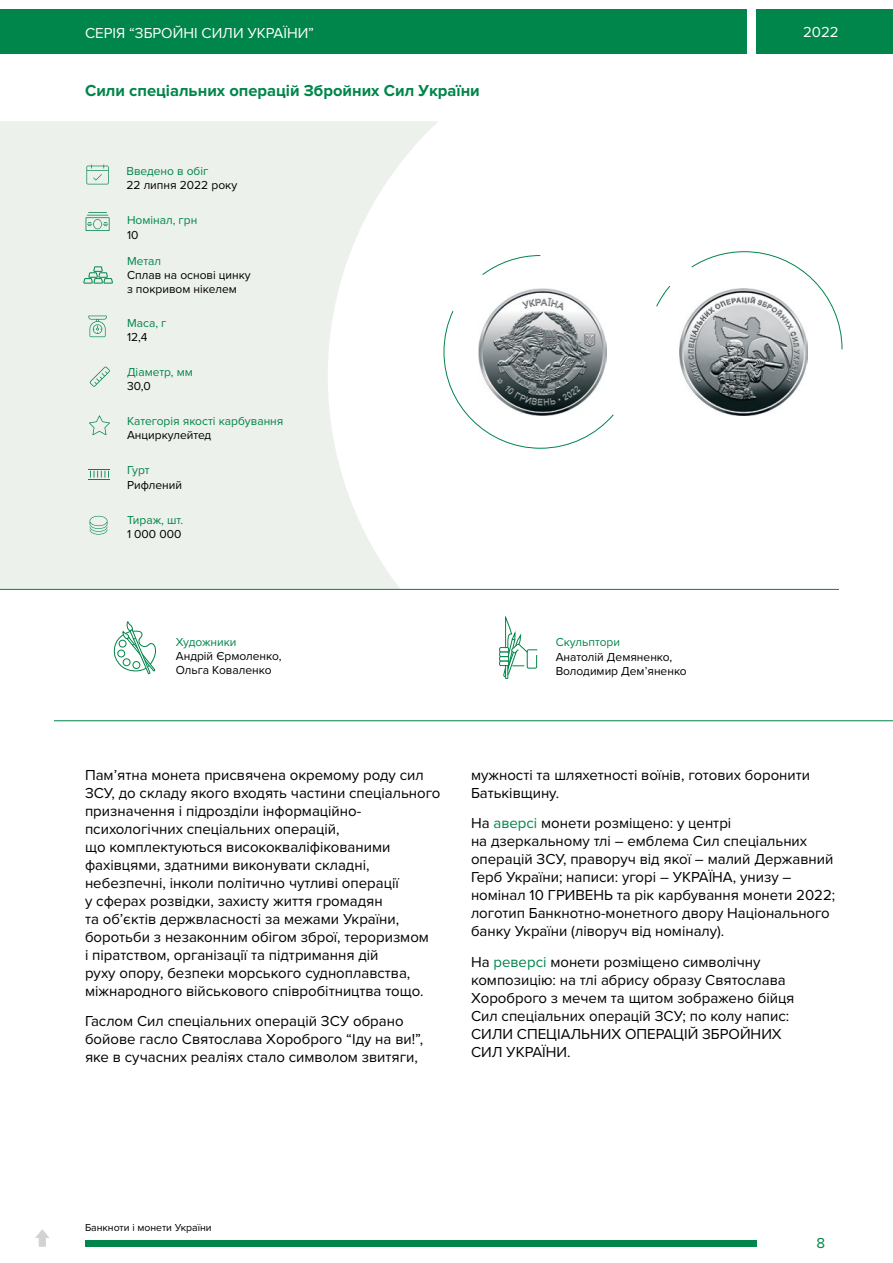
<style>
.page{position:relative;width:893px;height:1263px;background:#fff}
.page>*{position:absolute;margin:0;border:0;box-sizing:border-box;transform-origin:0 0}
.t1{font:700 16.5px "Proxima Nova";color:#00854a}
.t2{font:15px/18px "Proxima Nova";color:#000}
.t3{font:15px "Proxima Nova";color:#fff}
.t4{font:15px "Proxima Nova";color:#00854a}
.t5{font:12px/14.4px "Proxima Nova";color:#000}
.t6{font:12px "Proxima Nova";color:#00854a}
.t7{font:10.5px "Proxima Nova";color:#000}
.s1{color:#00854a}
</style>
<div class="page">
<div style="left:0;top:121px;width:328px;height:468px;background:#edf1ec"></div>
<svg style="left:328px;top:121px;width:565px;height:601px"></svg>
<div style="left:0;top:10px;width:747px;height:44px;background:#00854a"></div>
<div style="left:756px;top:10px;width:137px;height:44px;background:#00854a"></div>
<hr style="left:54px;top:720px;width:839px;height:1px;background:#00854a">
<hr style="left:0;top:589px;width:839px;height:1px;background:#00854a">
<div style="left:85px;top:1240px;width:671px;height:7px;background:#00854a"></div>
<svg style="left:35px;top:1229px;width:14px;height:18px"></svg>
<svg style="left:83px;top:266px;width:30px;height:18px"></svg>
<svg style="left:88px;top:316px;width:19px;height:21px"></svg>
<svg style="left:90px;top:366px;width:20px;height:21px"></svg>
<svg style="left:89px;top:415px;width:21px;height:20px"></svg>
<svg style="left:89px;top:469px;width:21px;height:11px"></svg>
<svg style="left:90px;top:516px;width:17px;height:19px"></svg>
<svg style="left:86px;top:212px;width:24px;height:19px"></svg>
<svg style="left:86px;top:164px;width:23px;height:20px"></svg>
<svg style="left:482px;top:255px;width:59px;height:21px"></svg>
<svg style="left:691px;top:251px;width:152px;height:99px"></svg>
<svg style="left:443px;top:310px;width:171px;height:139px"></svg>
<svg style="left:656px;top:285px;width:15px;height:22px"></svg>
<img style="left:680px;top:288px;width:127px;height:128px">
<img style="left:478px;top:288px;width:128px;height:128px">
<svg style="left:113px;top:621px;width:43px;height:53px"></svg>
<div style="left:499px;top:647px;width:10px;height:5px;border:1px solid #00854a"></div>
<div style="left:499px;top:652px;width:10px;height:5px;border:1px solid #00854a"></div>
<div style="left:499px;top:656px;width:10px;height:5px;border:1px solid #00854a"></div>
<svg style="left:500px;top:617px;width:38px;height:62px"></svg>
<div style="left:499px;top:661px;width:10px;height:5px;border:1px solid #00854a"></div>
<p class="t3" style="left:85px;top:24px;width:231px">СЕРІЯ “ЗБРОЙНІ СИЛИ УКРАЇНИ”</p>
<p class="t1" style="left:85px;top:81px;width:396px">Сили спеціальних операцій Збройних Сил України</p>
<p class="t6" style="left:126px;top:164px;width:83px">Введено в обіг</p>
<p class="t5" style="left:126px;top:178px;width:112px">22 липня 2022 року</p>
<p class="t6" style="left:127px;top:213px;width:72px">Номінал, грн</p>
<p class="t5" style="left:127px;top:228px;width:13px">10</p>
<p class="t6" style="left:127px;top:253px;width:36px">Meтал</p>
<p class="t5" style="left:127px;top:268px;width:125px">Сплав на основі цинку з покривом нікелем</p>
<p class="t6" style="left:127px;top:316px;width:41px">Маса, г</p>
<p class="t5" style="left:127px;top:330px;width:22px">12,4</p>
<p class="t6" style="left:127px;top:365px;width:67px">Діаметр, мм</p>
<p class="t5" style="left:127px;top:379px;width:25px">30,0</p>
<p class="t6" style="left:127px;top:414px;width:158px">Категорія якості карбування</p>
<p class="t5" style="left:127px;top:428px;width:86px">Анциркулейтед</p>
<p class="t6" style="left:127px;top:463px;width:24px">Гурт</p>
<p class="t5" style="left:127px;top:478px;width:56px">Рифлений</p>
<p class="t6" style="left:127px;top:513px;width:58px">Тираж, шт.</p>
<p class="t5" style="left:127px;top:527px;width:56px">1 000 000</p>
<p class="t6" style="left:176px;top:634px;width:62px">Художники</p>
<p class="t5" style="left:176px;top:649px;width:107px">Андрій Єрмоленко,<br>Ольга Коваленко</p>
<p class="t6" style="left:556px;top:635px;width:66px">Скульптори</p>
<p class="t5" style="left:556px;top:650px;width:133px">Анатолій Демяненко,<br>Володимир Дем’яненко</p>
<p class="t3" style="left:803px;top:23px;width:37px">2022</p>
<p class="t2" style="left:85px;top:766px;width:357px">Пам’ятна монета присвячена окремому роду сил ЗСУ, до складу якого входять частини спеціального призначення і підрозділи інформаційно&shy;психологічних спеціальних операцій,<br>що комплектуються висококваліфікованими фахівцями, здатними виконувати складні, небезпечні, інколи політично чутливі операції<br>у сферах розвідки, захисту життя громадян<br>та об’єктів держвласності за межами України, боротьби з незаконним обігом зброї, тероризмом<br>і піратством, організації та підтримання дій<br>руху опору, безпеки морського судноплавства, міжнародного військового співробітництва тощо.</p>
<p class="t2" style="left:85px;top:1013px;width:340px">Гаслом Сил спеціальних операцій ЗСУ обрано бойове гасло Святослава Хороброго “Іду на ви!”, яке в сучасних реаліях стало символом звитяги,</p>
<p class="t2" style="left:471px;top:766px;width:341px">мужності та шляхетності воїнів, готових боронити<br>Батьківщину.</p>
<p class="t2" style="left:471px;top:815px;width:366px">На <span class="s1">аверсі</span> монети розміщено: у центрі<br>на дзеркальному тлі – емблема Сил спеціальних операцій ЗСУ, праворуч від якої – малий Державний Герб України; написи: угорі – УКРАЇНА, унизу – номінал 10 ГРИВЕНЬ та рік карбування монети 2022; логотип Банкнотно-монетного двору Національного банку України (ліворуч від номіналу).</p>
<p class="t2" style="left:471px;top:953px;width:325px">На <span class="s1">реверсі</span> монети розміщено символічну композицію: на тлі абрису образу Святослава Хороброго з мечем та щитом зображено бійця Сил спеціальних операцій ЗСУ; по колу напис:<br>СИЛИ СПЕЦІАЛЬНИХ ОПЕРАЦІЙ ЗБРОЙНИХ СИЛ УКРАЇНИ.</p>
<p class="t7" style="left:85px;top:1221px;width:128px">Банкноти і монети України</p>
<p class="t4" style="left:816px;top:1234px;width:10px">8</p>
</div>
